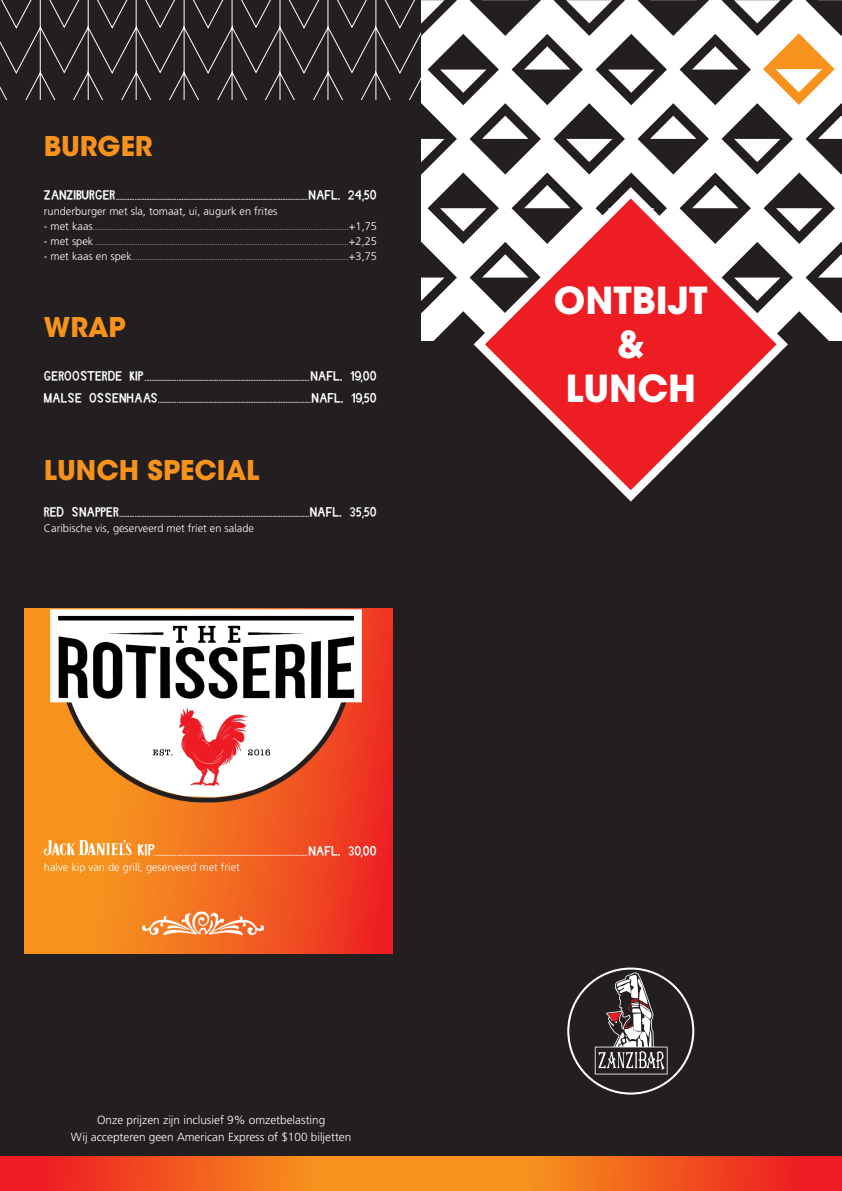
<style>
.page{position:relative;width:842px;height:1191px;background:#fff}
.page>*{position:absolute;margin:0;border:0;box-sizing:border-box;transform-origin:0 0}
.type_menu{font:700 37px "ITC Avant Garde Std";color:#fff}
.type_menu-2{font:700 27px "ITC Avant Garde Std";color:#f7931d}
.Plat{font:300 11.8px "Frutiger LT Std";color:#fff}
.Plat-2{font:300 11px "Frutiger LT Std";color:#fff}
.gerecht{font:300 11px "Frutiger LT Std";color:#fff}
.gerecht-2{font:8px "Boring Boron";color:#fff}
.Plat-3{font:300 8px "Frutiger LT Std";color:#fff}
.s1{font-size:13px}
.s2{font-size:11px}
.s3{font-size:16px}
</style>
<div class="page">
<svg style="left:421px;top:0;width:421px;height:342px"></svg>
<div style="left:412px;top:342px;width:430px;height:849px;background:#231f20"></div>
<svg style="left:567px;top:967px;width:127px;height:127px"></svg>
<svg style="left:468px;top:181px;width:326px;height:321px"></svg>
<svg style="left:753px;top:25px;width:88px;height:88px"></svg>
<div style="left:0;top:0;width:421px;height:1191px;background:#231f20"></div>
<img style="left:24px;top:609px;width:368px;height:344px">
<svg style="left:0;top:0;width:421px;height:99px"></svg>
<svg style="left:0;top:1157px;width:421px;height:34px;background:#f2601f"></svg>
<svg style="left:421px;top:1157px;width:421px;height:34px;background:#f2601f"></svg>
<img style="left:47px;top:608px;width:315px;height:197px">
<img style="left:42px;top:839px;width:91px;height:17px">
<img style="left:128px;top:902px;width:152px;height:36px">
<p class="type_menu-2" style="left:44px;top:128px;width:110px">BURGER</p>
<p class="gerecht-2" style="left:44px;top:191px;width:335px"><span class="s1">ZANZIBURGER</span>..................................................................................................................<span class="s1">NAFL. 24,50</span></p>
<p class="Plat-2" style="left:44px;top:204px;width:235px">runderburger met sla, tomaat, ui, augurk en frites</p>
<p class="Plat-3" style="left:44px;top:222px;width:335px"><span class="s2">- met kaas</span>...................................................................................................................<span class="s2">+1,75</span></p>
<p class="Plat-3" style="left:44px;top:237px;width:335px"><span class="s2">- met spek</span> ..................................................................................................................<span class="s2">+2,25</span></p>
<p class="Plat-3" style="left:44px;top:252px;width:335px"><span class="s2">- met kaas en spek</span>.................................................................................................<span class="s2">+3,75</span></p>
<p class="type_menu-2" style="left:44px;top:309px;width:83px">WRAP</p>
<p class="gerecht-2" style="left:44px;top:373px;width:335px"><span class="s1">GEROOSTERDE KIP</span> ..................................................................................................<span class="s1">NAFL. 19,00</span></p>
<p class="gerecht-2" style="left:44px;top:395px;width:335px"><span class="s1">MALSE OSSENHAAS</span>...........................................................................................<span class="s1">NAFL. 19,50</span></p>
<p class="type_menu-2" style="left:44px;top:453px;width:217px">LUNCH SPECIAL</p>
<p class="gerecht-2" style="left:44px;top:509px;width:335px"><span class="s1">RED SNAPPER</span>.................................................................................................................<span class="s1">NAFL. 35,50</span></p>
<p class="Plat-2" style="left:44px;top:522px;width:212px">Caribische vis, geserveerd met friet en salade</p>
<p class="gerecht-2" style="left:138px;top:848px;width:241px"><span class="s3">KIP</span>...........................................................................................<span class="s1">NAFL. 30,00</span></p>
<p class="gerecht" style="left:44px;top:861px;width:197px">halve kip van de grill, geserveerd met friet</p>
<p class="Plat" style="left:97px;top:1113px;width:230px">Onze prijzen zijn inclusief 9% omzetbelasting</p>
<p class="Plat" style="left:71px;top:1130px;width:282px">Wij accepteren geen American Express of $100 biljetten</p>
<p class="type_menu" style="left:554px;top:276px;width:155px">ONTBIJT</p>
<p class="type_menu" style="left:617px;top:320px;width:30px">&amp;</p>
<p class="type_menu" style="left:565px;top:365px;width:132px">LUNCH</p>
</div>
